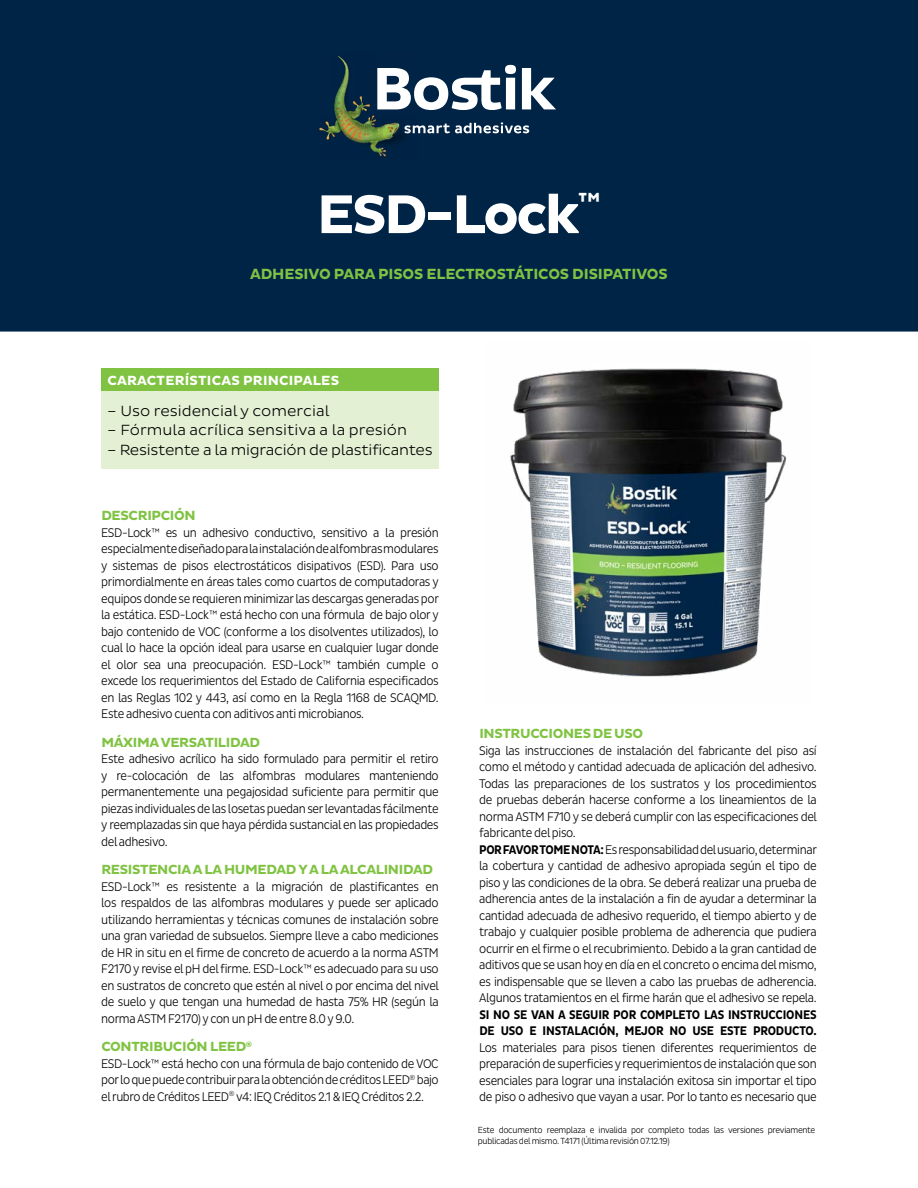
<style>
.page{position:relative;width:918px;height:1188px;background:#fff}
.page>*{position:absolute;margin:0;border:0;box-sizing:border-box;transform-origin:0 0}
.t1{font:700 55.5px "Pluto Sans";letter-spacing:-.05em;color:#fff}
.t2{font:300 15px "Pluto Sans";color:#000}
.t3{font:700 15px "Pluto Sans";letter-spacing:-.01em;color:#80c342}
.t4{font:300 15px "Pluto Sans";letter-spacing:-.02em;color:#000}
.t5{font:700 13.5px "Pluto Sans";letter-spacing:-.025em;color:#80c342}
.t6{font:700 13.5px "Pluto Sans";letter-spacing:.015em;color:#fff}
.t7{font:300 12.75px/16.5px "Pluto Sans Cond";letter-spacing:-.03em;color:#000;text-align:justify;scale:.96 1}
.t8{font:700 12.75px/16.5px "Pluto Sans Cond";letter-spacing:-.015em;color:#000;scale:.96 1}
.t9{font:300 9px/10.5px "Pluto Sans Cond";letter-spacing:-.03em;color:#000}
.s1{font-weight:700}
</style>
<div class="page">
<div style="left:0;top:0;width:918px;height:332px;background:#002446"></div>
<svg style="left:417px;top:122px;width:112px;height:11px"></svg>
<svg style="left:417px;top:65px;width:139px;height:45px"></svg>
<img style="left:319px;top:52px;width:98px;height:108px">
<div style="left:101px;top:369px;width:338px;height:22px;background:#80c342"></div>
<div style="left:101px;top:391px;width:338px;height:77px;background:#e3f0d4"></div>
<img style="left:510px;top:368px;width:276px;height:309px">
<h1 class="t1" style="left:317px;top:183px;width:286px">ESD-Lock<sup>™</sup></h1>
<p class="t3" style="left:250px;top:265px;width:419px">ADHESIVO PARA PISOS ELECTROSTÁTICOS DISIPATIVOS</p>
<p class="t6" style="left:107px;top:373px;width:233px">CARACTERÍSTICAS PRINCIPALES</p>
<p class="t2" style="left:107px;top:402px;width:224px">– Uso residencial y comercial</p>
<p class="t2" style="left:107px;top:422px;width:301px">– Fórmula acrílica sensitiva a la presión</p>
<p class="t4" style="left:107px;top:441px;width:327px">– Resistente a la migración de plastificantes</p>
<p class="t5" style="left:101px;top:508px;width:96px">DESCRIPCIÓN</p>
<p class="t7" style="left:101px;top:524px;width:353px">ESD-Lock™ es un adhesivo conductivo, sensitivo a la presión especialmente diseñado para la instalación de alfombras modulares y sistemas de pisos electrostáticos disipativos (ESD). Para uso primordialmente en áreas tales como cuartos de computadoras y equipos donde se requieren minimizar las descargas generadas por la estática. ESD-Lock™ está hecho con una fórmula de bajo olor y bajo contenido de VOC (conforme a los disolventes utilizados), lo cual lo hace la opción ideal para usarse en cualquier lugar donde el olor sea una preocupación. ESD-Lock™ también cumple o excede los requerimientos del Estado de California especificados en las Reglas 102 y 443, así como en la Regla 1168 de SCAQMD.<br>Este adhesivo cuenta con aditivos anti microbianos.</p>
<p class="t5" style="left:101px;top:734px;width:160px">MÁXIMA VERSATILIDAD</p>
<p class="t7" style="left:101px;top:751px;width:353px">Este adhesivo acrílico ha sido formulado para permitir el retiro y re-colocación de las alfombras modulares manteniendo permanentemente una pegajosidad suficiente para permitir que piezas individuales de las losetas puedan ser levantadas fácilmente y reemplazadas sin que haya pérdida sustancial en las propiedades del adhesivo.</p>
<p class="t5" style="left:101px;top:862px;width:333px">RESISTENCIA A LA HUMEDAD Y A LA ALCALINIDAD</p>
<p class="t7" style="left:101px;top:878px;width:353px">ESD-Lock™ es resistente a la migración de plastificantes en los respaldos de las alfombras modulares y puede ser aplicado utilizando herramientas y técnicas comunes de instalación sobre una gran variedad de subsuelos. Siempre lleve a cabo mediciones de HR in situ en el firme de concreto de acuerdo a la norma ASTM F2170 y revise el pH del firme. ESD-Lock™ es adecuado para su uso en sustratos de concreto que estén al nivel o por encima del nivel de suelo y que tengan una humedad de hasta 75% HR (según la norma ASTM F2170) y con un pH de entre 8.0 y 9.0.</p>
<p class="t5" style="left:101px;top:1039px;width:152px">CONTRIBUCIÓN LEED<sup>®</sup></p>
<p class="t7" style="left:101px;top:1055px;width:353px">ESD-Lock™ está hecho con una fórmula de bajo contenido de VOC por lo que puede contribuir para la obtención de créditos LEED<sup>®</sup> bajo el rubro de Créditos LEED<sup>®</sup> v4: IEQ Créditos 2.1 &amp; IEQ Créditos 2.2.</p>
<p class="t5" style="left:479px;top:726px;width:165px">INSTRUCCIONES DE USO</p>
<p class="t7" style="left:479px;top:742px;width:353px;text-align:left">Siga las instrucciones de instalación del fabricante del piso así como el método y cantidad adecuada de aplicación del adhesivo.<br>Todas las preparaciones de los sustratos y los procedimientos de pruebas deberán hacerse conforme a los lineamientos de la norma ASTM F710 y se deberá cumplir con las especificaciones del fabricante del piso.<br><span class="s1">POR FAVOR TOME NOTA:</span> Es responsabilidad del usuario, determinar la cobertura y cantidad de adhesivo apropiada según el tipo de piso y las condiciones de la obra. Se deberá realizar una prueba de adherencia antes de la instalación a fin de ayudar a determinar la cantidad adecuada de adhesivo requerido, el tiempo abierto y de trabajo y cualquier posible problema de adherencia que pudiera ocurrir en el firme o el recubrimiento. Debido a la gran cantidad de aditivos que se usan hoy en día en el concreto o encima del mismo, es indispensable que se lleven a cabo las pruebas de adherencia.<br>Algunos tratamientos en el firme harán que el adhesivo se repela.</p>
<p class="t8" style="left:479px;top:1007px;width:353px">SI NO SE VAN A SEGUIR POR COMPLETO LAS INSTRUCCIONES<br>DE USO E INSTALACIÓN, MEJOR NO USE ESTE PRODUCTO.</p>
<p class="t7" style="left:479px;top:1039px;width:353px">Los materiales para pisos tienen diferentes requerimientos de preparación de superficies y requerimientos de instalación que son esenciales para lograr una instalación exitosa sin importar el tipo de piso o adhesivo que vayan a usar. Por lo tanto es necesario que</p>
<p class="t9" style="left:478px;top:1125px;width:339px">Este documento reemplaza e invalida por completo todas las versiones previamente publicadas del mismo. T4171 (Última revisión 07.12.19)</p>
</div>
